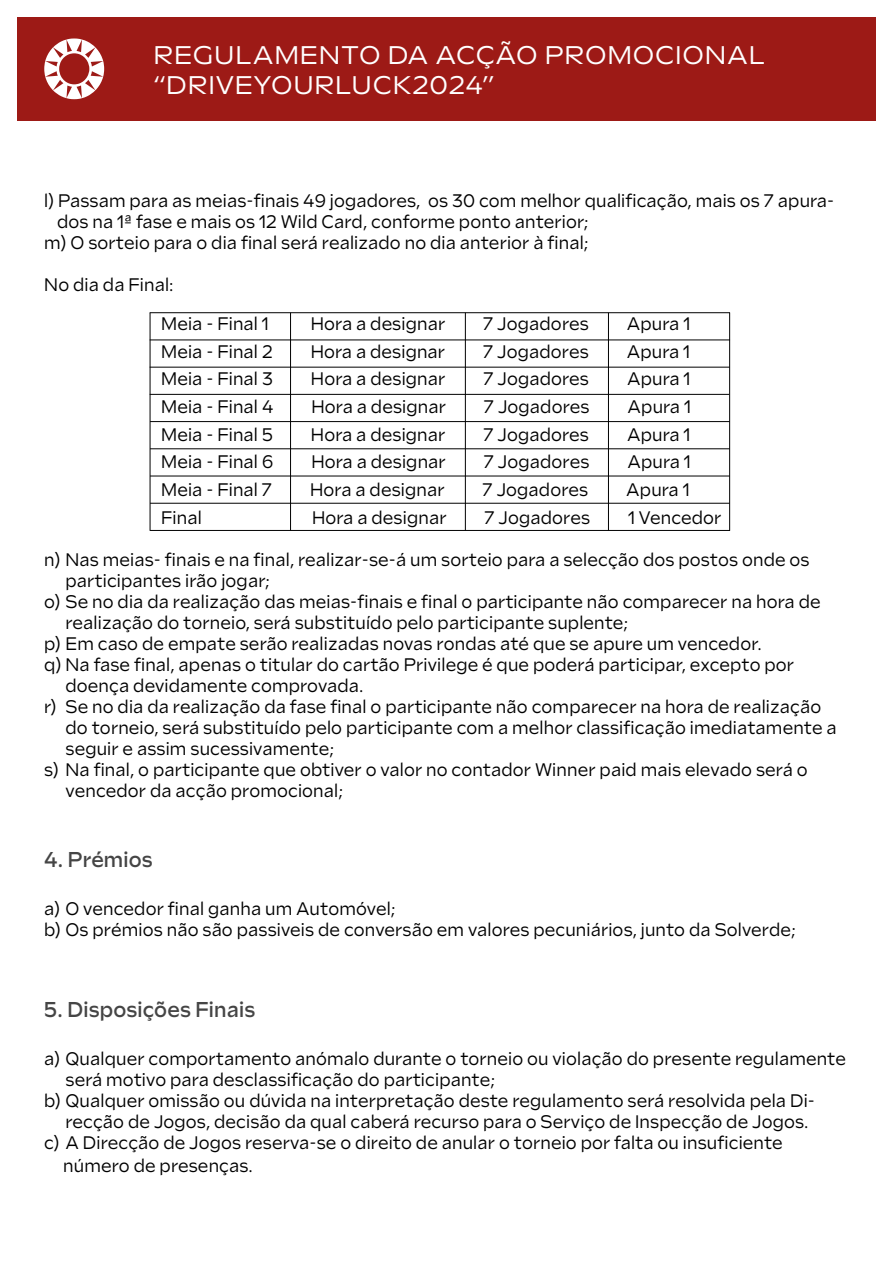
<style>
.page{position:relative;width:893px;height:1263px;background:#fff}
.page>*{position:absolute;margin:0;border:0;box-sizing:border-box;transform-origin:0 0}
.t1{font:25.5px/30.6px "Sculpin";letter-spacing:.03em;color:#fff}
.t2{font:500 21.45px "Sculpin";letter-spacing:.01em;color:#454545;scale:.91 1}
.t3{font:18.15px/21px "Sculpin";letter-spacing:.01em;color:#000;scale:.91 1}
</style>
<div class="page">
<div style="left:17px;top:17px;width:859px;height:104px;background:#9d1a16"></div>
<svg style="left:44px;top:38px;width:60px;height:61px"></svg>
<hr style="left:290px;top:313px;width:1px;height:217px;background:#000">
<hr style="left:465px;top:313px;width:1px;height:217px;background:#000">
<hr style="left:608px;top:313px;width:1px;height:217px;background:#000">
<hr style="left:150px;top:312px;width:580px;height:1px;background:#000">
<hr style="left:150px;top:530px;width:580px;height:1px;background:#000">
<hr style="left:150px;top:313px;width:1px;height:218px;background:#000">
<hr style="left:729px;top:313px;width:1px;height:218px;background:#000">
<hr style="left:150px;top:340px;width:580px;height:1px;background:#000">
<hr style="left:150px;top:367px;width:580px;height:1px;background:#000">
<hr style="left:150px;top:394px;width:579px;height:1px;background:#000">
<hr style="left:150px;top:421px;width:580px;height:1px;background:#000">
<hr style="left:150px;top:448px;width:580px;height:1px;background:#000">
<hr style="left:150px;top:503px;width:580px;height:1px;background:#000">
<hr style="left:150px;top:476px;width:580px;height:1px;background:#000">
<h1 class="t1" style="left:153px;top:40px;width:613px">REGULAMENTO DA ACÇÃO PROMOCIONAL “DRIVEYOURLUCK2024”</h1>
<p class="t3" style="left:44px;top:190px;width:870px">l) Passam para as meias-finais 49 jogadores, os 30 com melhor qualificação, mais os 7 apura-</p>
<p class="t3" style="left:57px;top:211px;width:586px">dos na 1ª fase e mais os 12 Wild Card, conforme ponto anterior;</p>
<p class="t3" style="left:44px;top:232px;width:600px">m) O sorteio para o dia final será realizado no dia anterior à final;</p>
<p class="t3" style="left:44px;top:274px;width:144px">No dia da Final:</p>
<p class="t3" style="left:161px;top:314px;width:120px">Meia - Final 1</p>
<p class="t3" style="left:311px;top:314px;width:149px">Hora a designar</p>
<p class="t3" style="left:483px;top:314px;width:117px">7 Jogadores</p>
<p class="t3" style="left:627px;top:314px;width:71px">Apura 1</p>
<p class="t3" style="left:161px;top:341px;width:124px">Meia - Final 2</p>
<p class="t3" style="left:311px;top:341px;width:149px">Hora a designar</p>
<p class="t3" style="left:483px;top:341px;width:117px">7 Jogadores</p>
<p class="t3" style="left:627px;top:341px;width:71px">Apura 1</p>
<p class="t3" style="left:161px;top:369px;width:124px">Meia - Final 3</p>
<p class="t3" style="left:311px;top:369px;width:149px">Hora a designar</p>
<p class="t3" style="left:483px;top:369px;width:117px">7 Jogadores</p>
<p class="t3" style="left:627px;top:369px;width:71px">Apura 1</p>
<p class="t3" style="left:161px;top:396px;width:125px">Meia - Final 4</p>
<p class="t3" style="left:311px;top:396px;width:149px">Hora a designar</p>
<p class="t3" style="left:484px;top:396px;width:117px">7 Jogadores</p>
<p class="t3" style="left:628px;top:396px;width:71px">Apura 1</p>
<p class="t3" style="left:161px;top:424px;width:124px">Meia - Final 5</p>
<p class="t3" style="left:311px;top:424px;width:149px">Hora a designar</p>
<p class="t3" style="left:483px;top:424px;width:117px">7 Jogadores</p>
<p class="t3" style="left:627px;top:424px;width:71px">Apura 1</p>
<p class="t3" style="left:161px;top:451px;width:125px">Meia - Final 6</p>
<p class="t3" style="left:311px;top:451px;width:149px">Hora a designar</p>
<p class="t3" style="left:484px;top:451px;width:117px">7 Jogadores</p>
<p class="t3" style="left:627px;top:451px;width:71px">Apura 1</p>
<p class="t3" style="left:161px;top:479px;width:123px">Meia - Final 7</p>
<p class="t3" style="left:310px;top:479px;width:149px">Hora a designar</p>
<p class="t3" style="left:483px;top:479px;width:117px">7 Jogadores</p>
<p class="t3" style="left:626px;top:479px;width:71px">Apura 1</p>
<p class="t3" style="left:161px;top:507px;width:46px">Final</p>
<p class="t3" style="left:312px;top:507px;width:149px">Hora a designar</p>
<p class="t3" style="left:484px;top:507px;width:117px">7 Jogadores</p>
<p class="t3" style="left:628px;top:507px;width:104px">1 Vencedor</p>
<p class="t3" style="left:44px;top:549px;width:842px">n) Nas meias- finais e na final, realizar-se-á um sorteio para a selecção dos postos onde os</p>
<p class="t3" style="left:66px;top:570px;width:226px">participantes irão jogar;</p>
<p class="t3" style="left:44px;top:591px;width:855px">o) Se no dia da realização das meias-finais e final o participante não comparecer na hora de</p>
<p class="t3" style="left:66px;top:612px;width:620px">realização do torneio, será substituído pelo participante suplente;</p>
<p class="t3" style="left:44px;top:633px;width:790px">p) Em caso de empate serão realizadas novas rondas até que se apure um vencedor.</p>
<p class="t3" style="left:44px;top:654px;width:825px">q) Na fase final, apenas o titular do cartão Privilege é que poderá participar, excepto por</p>
<p class="t3" style="left:66px;top:675px;width:329px">doença devidamente comprovada.</p>
<p class="t3" style="left:44px;top:696px;width:855px">r) Se no dia da realização da fase final o participante não comparecer na hora de realização</p>
<p class="t3" style="left:66px;top:717px;width:849px">do torneio, será substituído pelo participante com a melhor classificação imediatamente a</p>
<p class="t3" style="left:66px;top:738px;width:297px">seguir e assim sucessivamente;</p>
<p class="t3" style="left:44px;top:759px;width:840px">s) Na final, o participante que obtiver o valor no contador Winner paid mais elevado será o</p>
<p class="t3" style="left:66px;top:780px;width:307px">vencedor da acção promocional;</p>
<p class="t2" style="left:44px;top:847px;width:121px">4. Prémios</p>
<p class="t3" style="left:44px;top:898px;width:828px">a) O vencedor final ganha um Automóvel;<br>b) Os prémios não são passiveis de conversão em valores pecuniários, junto da Solverde;</p>
<p class="t2" style="left:44px;top:997px;width:233px">5. Disposições Finais</p>
<p class="t3" style="left:44px;top:1048px;width:882px">a) Qualquer comportamento anómalo durante o torneio ou violação do presente regulamente</p>
<p class="t3" style="left:66px;top:1069px;width:474px">será motivo para desclassificação do participante;</p>
<p class="t3" style="left:44px;top:1090px;width:848px">b) Qualquer omissão ou dúvida na interpretação deste regulamento será resolvida pela Di-</p>
<p class="t3" style="left:66px;top:1111px;width:818px">recção de Jogos, decisão da qual caberá recurso para o Serviço de Inspecção de Jogos.</p>
<p class="t3" style="left:44px;top:1132px;width:813px">c) A Direcção de Jogos reserva-se o direito de anular o torneio por falta ou insuficiente</p>
<p class="t3" style="left:63px;top:1155px;width:210px">número de presenças.</p>
</div>
